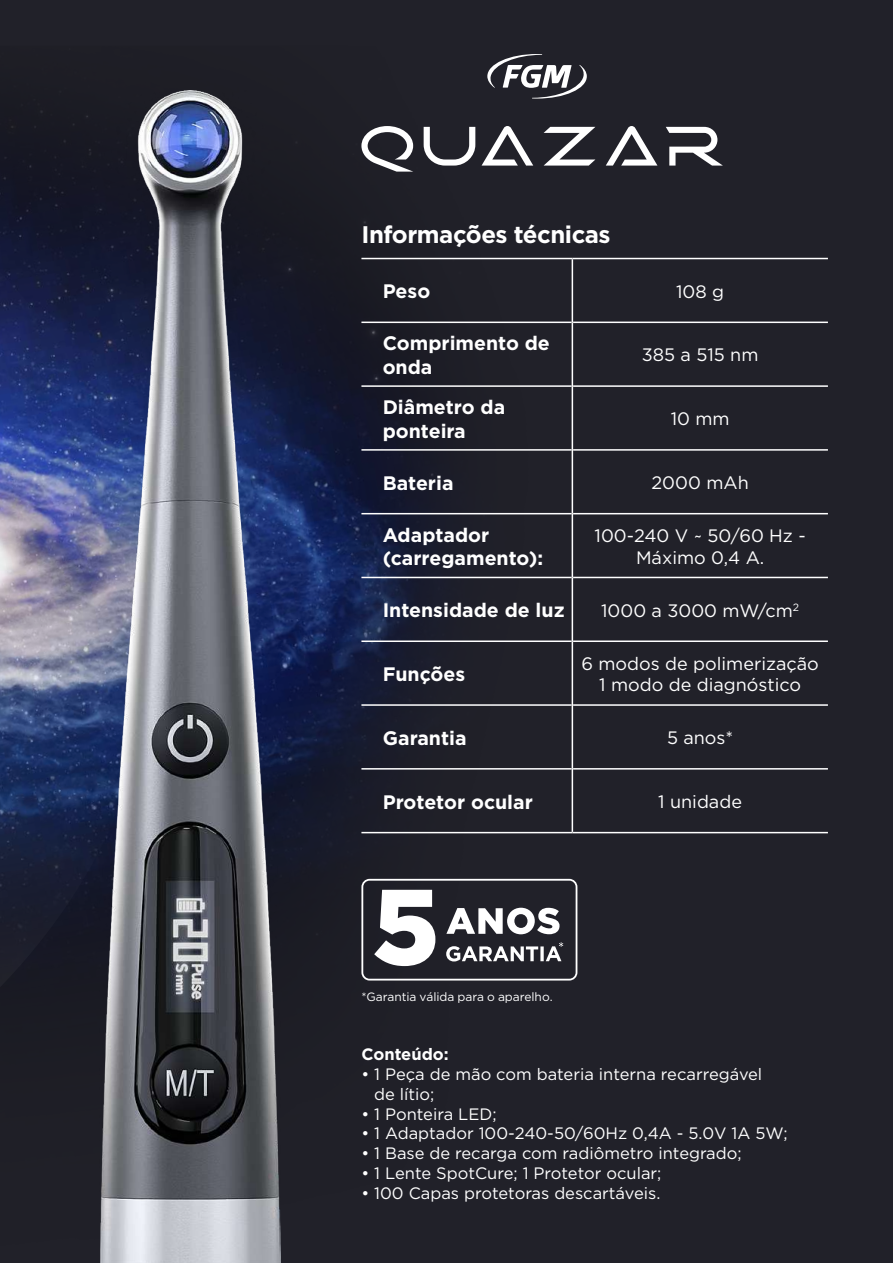
<style>
.page{position:relative;width:893px;height:1263px;background:#212129}
.page>*{position:absolute;margin:0;border:0;box-sizing:border-box;transform-origin:0 0}
.t1{font:700 24px "Gotham";letter-spacing:-.02em;color:#fff}
.t2{font:700 19.5px/23.4px "Gotham";color:#fff}
.t3{font:18px/21.6px "Gotham";color:#fff;text-align:center}
.t4{font:16.5px/19.8px "Gotham";color:#fff}
.t5{font:700 16.5px "Gotham";color:#fff}
.t6{font:12px "Gotham";letter-spacing:-.005em;color:#fff}
</style>
<div class="page">
<img style="left:0;top:111px;width:682px;height:870px">
<hr style="left:361px;top:258px;width:211px;height:1px;background:#fff">
<hr style="left:572px;top:258px;width:256px;height:1px;background:#fff">
<hr style="left:361px;top:322px;width:211px;height:1px;background:#fff">
<hr style="left:573px;top:322px;width:255px;height:1px;background:#fff">
<hr style="left:361px;top:385px;width:211px;height:2px;background:#fff">
<hr style="left:573px;top:385px;width:255px;height:2px;background:#fff">
<hr style="left:361px;top:449px;width:211px;height:2px;background:#fff">
<hr style="left:573px;top:449px;width:255px;height:2px;background:#fff">
<hr style="left:361px;top:513px;width:211px;height:1px;background:#fff">
<hr style="left:573px;top:513px;width:255px;height:1px;background:#fff">
<hr style="left:361px;top:577px;width:211px;height:1px;background:#fff">
<hr style="left:573px;top:577px;width:255px;height:1px;background:#fff">
<hr style="left:361px;top:640px;width:211px;height:2px;background:#fff">
<hr style="left:573px;top:640px;width:255px;height:2px;background:#fff">
<hr style="left:361px;top:704px;width:211px;height:2px;background:#fff">
<hr style="left:573px;top:704px;width:255px;height:2px;background:#fff">
<hr style="left:361px;top:768px;width:211px;height:1px;background:#fff">
<hr style="left:573px;top:768px;width:255px;height:1px;background:#fff">
<hr style="left:361px;top:832px;width:211px;height:1px;background:#fff">
<hr style="left:572px;top:832px;width:256px;height:1px;background:#fff">
<hr style="left:572px;top:259px;width:1px;height:63px;background:#fff">
<hr style="left:572px;top:322px;width:1px;height:64px;background:#fff">
<hr style="left:572px;top:386px;width:1px;height:64px;background:#fff">
<hr style="left:572px;top:450px;width:1px;height:64px;background:#fff">
<hr style="left:572px;top:514px;width:1px;height:63px;background:#fff">
<hr style="left:572px;top:577px;width:1px;height:64px;background:#fff">
<hr style="left:572px;top:641px;width:1px;height:64px;background:#fff">
<hr style="left:572px;top:705px;width:1px;height:64px;background:#fff">
<hr style="left:572px;top:769px;width:1px;height:63px;background:#fff">
<img style="left:100px;top:90px;width:181px;height:1173px">
<svg style="left:361px;top:54px;width:362px;height:118px"></svg>
<svg style="left:361px;top:879px;width:216px;height:101px"></svg>
<h1 class="t1" style="left:361px;top:219px;width:251px">Informações técnicas</h1>
<p class="t2" style="left:383px;top:279px;width:49px">Peso</p>
<p class="t3" style="left:676px;top:280px;width:50px">108 g</p>
<p class="t2" style="left:383px;top:332px;width:169px">Comprimento de onda</p>
<p class="t3" style="left:642px;top:344px;width:118px">385 a 515 nm</p>
<p class="t2" style="left:383px;top:395px;width:124px">Diâmetro da ponteira</p>
<p class="t3" style="left:671px;top:408px;width:60px">10 mm</p>
<p class="t2" style="left:383px;top:471px;width:72px">Bateria</p>
<p class="t3" style="left:651px;top:471px;width:99px">2000 mAh</p>
<p class="t2" style="left:383px;top:523px;width:162px">Adaptador (carregamento):</p>
<p class="t3" style="left:595px;top:524px;width:213px">100-240 V ~ 50/60 Hz -<br>Máximo 0,4 A.</p>
<p class="t2" style="left:383px;top:598px;width:183px">Intensidade de luz</p>
<p class="t3" style="left:601px;top:599px;width:199px">1000 a 3000 mW/cm<sup>2</sup></p>
<p class="t2" style="left:383px;top:662px;width:84px">Funções</p>
<p class="t3" style="left:581px;top:652px;width:239px">6 modos de polimerização<br>1 modo de diagnóstico</p>
<p class="t2" style="left:383px;top:726px;width:85px">Garantia</p>
<p class="t3" style="left:667px;top:726px;width:68px">5 anos*</p>
<p class="t2" style="left:383px;top:790px;width:152px">Protetor ocular</p>
<p class="t3" style="left:658px;top:790px;width:85px">1 unidade</p>
<p class="t6" style="left:361px;top:989px;width:193px">*Garantia válida para o aparelho.</p>
<p class="t5" style="left:361px;top:1043px;width:89px">Conteúdo:</p>
<p class="t4" style="left:374px;top:1064px;width:390px;text-indent:-13px">• 1 Peça de mão com bateria interna recarregável de lítio;</p>
<p class="t4" style="left:361px;top:1103px;width:137px">• 1 Ponteira LED;</p>
<p class="t4" style="left:361px;top:1123px;width:428px">• 1 Adaptador 100-240-50/60Hz 0,4A - 5.0V 1A 5W;</p>
<p class="t4" style="left:361px;top:1143px;width:382px">• 1 Base de recarga com radiômetro integrado;</p>
<p class="t4" style="left:361px;top:1163px;width:302px">• 1 Lente SpotCure; 1 Protetor ocular;</p>
<p class="t4" style="left:361px;top:1182px;width:300px">• 100 Capas protetoras descartáveis.</p>
</div>
